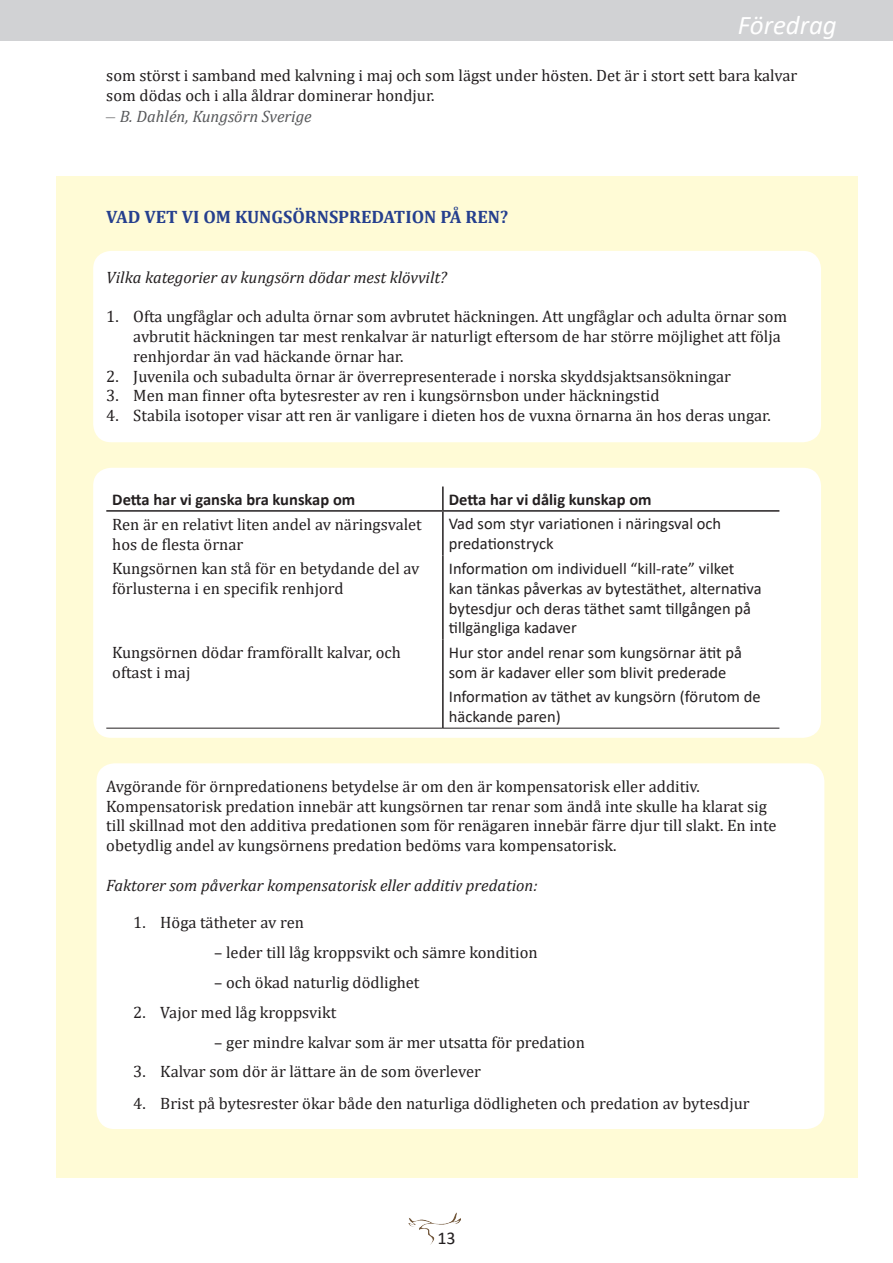
<style>
.page{position:relative;width:893px;height:1263px;background:#fff}
.page>*{position:absolute;margin:0;border:0;box-sizing:border-box;transform-origin:0 0}
.t1{font:italic 27px "Calibri";color:#fff}
.t2{font:700 18px "Cambria";color:#253f8e}
.t3{font:18px "Calibri";color:#231f20}
.t4{font:16.5px/19.8px "Cambria";color:#231f20}
.t5{font:16.5px/19.8px "Calibri";color:#231f20}
.t6{font:italic 16.5px "Cambria";color:#231f20}
.t7{font:700 16.5px "Calibri";color:#231f20}
.t8{font:italic 16.5px "Cambria";color:#57585a}
.s1{font-family:"Times New Roman";font-style:normal;font-size:18px}
</style>
<div class="page">
<img style="left:408px;top:1212px;width:52px;height:33px">
<div style="left:56px;top:176px;width:802px;height:1002px;background:#fffbd6"></div>
<div style="left:93px;top:251px;width:728px;height:191px;background:#fff;border-radius:18px"></div>
<div style="left:93px;top:468px;width:728px;height:270px;background:#fff;border-radius:18px"></div>
<div style="left:97px;top:763px;width:727px;height:366px;background:#fff;border-radius:18px"></div>
<div style="left:0;top:0;width:893px;height:40px;background:#d1d2d4"></div>
<hr style="left:106px;top:510px;width:337px;height:2px;background:#231f20">
<hr style="left:443px;top:510px;width:336px;height:2px;background:#231f20">
<hr style="left:442px;top:512px;width:2px;height:43px;background:#231f20">
<hr style="left:442px;top:555px;width:2px;height:84px;background:#231f20">
<hr style="left:442px;top:639px;width:2px;height:45px;background:#231f20">
<hr style="left:442px;top:684px;width:2px;height:44px;background:#231f20">
<hr style="left:106px;top:728px;width:337px;height:1px;background:#231f20">
<hr style="left:443px;top:728px;width:336px;height:1px;background:#231f20">
<hr style="left:442px;top:486px;width:2px;height:24px;background:#231f20">
<h1 class="t1" style="left:738px;top:6px;width:100px">Föredrag</h1>
<p class="t4" style="left:106px;top:65px;width:692px">som störst i samband med kalvning i maj och som lägst under hösten. Det är i stort sett bara kalvar som dödas och i alla åldrar dominerar hondjur.</p>
<p class="t8" style="left:106px;top:105px;width:207px"><span class="s1">–</span> B. Dahlén, Kungsörn Sverige</p>
<p class="t2" style="left:106px;top:204px;width:403px">VAD VET VI OM KUNGSÖRNSPREDATION PÅ REN?</p>
<p class="t6" style="left:106px;top:265px;width:342px">Vilka kategorier av kungsörn dödar mest klövvilt?</p>
<p class="t4" style="left:133px;top:306px;width:655px;text-indent:-27px">1. Ofta ungfåglar och adulta örnar som avbrutet häckningen. Att ungfåglar och adulta örnar som avbrutit häckningen tar mest renkalvar är naturligt eftersom de har större möjlighet att följa renhjordar än vad häckande örnar har.</p>
<p class="t4" style="left:106px;top:366px;width:626px">2. Juvenila och subadulta örnar är överrepresenterade i norska skyddsjaktsansökningar</p>
<p class="t4" style="left:106px;top:386px;width:555px">3. Men man finner ofta bytesrester av ren i kungsörnsbon under häckningstid</p>
<p class="t4" style="left:106px;top:405px;width:666px">4. Stabila isotoper visar att ren är vanligare i dieten hos de vuxna örnarna än hos deras ungar.</p>
<p class="t7" style="left:112px;top:488px;width:245px">Detta har vi ganska bra kunskap om</p>
<p class="t7" style="left:449px;top:488px;width:204px">Detta har vi dålig kunskap om</p>
<p class="t4" style="left:112px;top:514px;width:311px">Ren är en relativt liten andel av näringsvalet hos de flesta örnar</p>
<p class="t5" style="left:449px;top:513px;width:274px">Vad som styr variationen i näringsval och predationstryck</p>
<p class="t4" style="left:112px;top:559px;width:309px">Kungsörnen kan stå för en betydande del av förlusterna i en specifik renhjord</p>
<p class="t5" style="left:449px;top:558px;width:314px">Information om individuell “kill-rate” vilket kan tänkas påverkas av bytestäthet, alternativa bytesdjur och deras täthet samt tillgången på tillgängliga kadaver</p>
<p class="t4" style="left:112px;top:642px;width:290px">Kungsörnen dödar framförallt kalvar, och oftast i maj</p>
<p class="t5" style="left:449px;top:642px;width:295px">Hur stor andel renar som kungsörnar ätit på som är kadaver eller som blivit prederade</p>
<p class="t5" style="left:449px;top:686px;width:313px">Information av täthet av kungsörn (förutom de häckande paren)</p>
<p class="t4" style="left:106px;top:776px;width:672px">Avgörande för örnpredationens betydelse är om den är kompensatorisk eller additiv.<br>Kompensatorisk predation innebär att kungsörnen tar renar som ändå inte skulle ha klarat sig till skillnad mot den additiva predationen som för renägaren innebär färre djur till slakt. En inte obetydlig andel av kungsörnens predation bedöms vara kompensatorisk.</p>
<p class="t6" style="left:106px;top:873px;width:433px">Faktorer som påverkar kompensatorisk eller additiv predation:</p>
<p class="t4" style="left:133px;top:913px;width:172px">1. Höga tätheter av ren</p>
<p class="t4" style="left:214px;top:942px;width:325px">– leder till låg kroppsvikt och sämre kondition</p>
<p class="t4" style="left:214px;top:972px;width:207px">– och ökad naturlig dödlighet</p>
<p class="t4" style="left:133px;top:1002px;width:204px">2. Vajor med låg kroppsvikt</p>
<p class="t4" style="left:214px;top:1032px;width:372px">– ger mindre kalvar som är mer utsatta för predation</p>
<p class="t4" style="left:133px;top:1062px;width:349px">3. Kalvar som dör är lättare än de som överlever</p>
<p class="t4" style="left:133px;top:1093px;width:618px">4. Brist på bytesrester ökar både den naturliga dödligheten och predation av bytesdjur</p>
<p class="t3" style="left:437px;top:1225px;width:20px">13</p>
</div>
